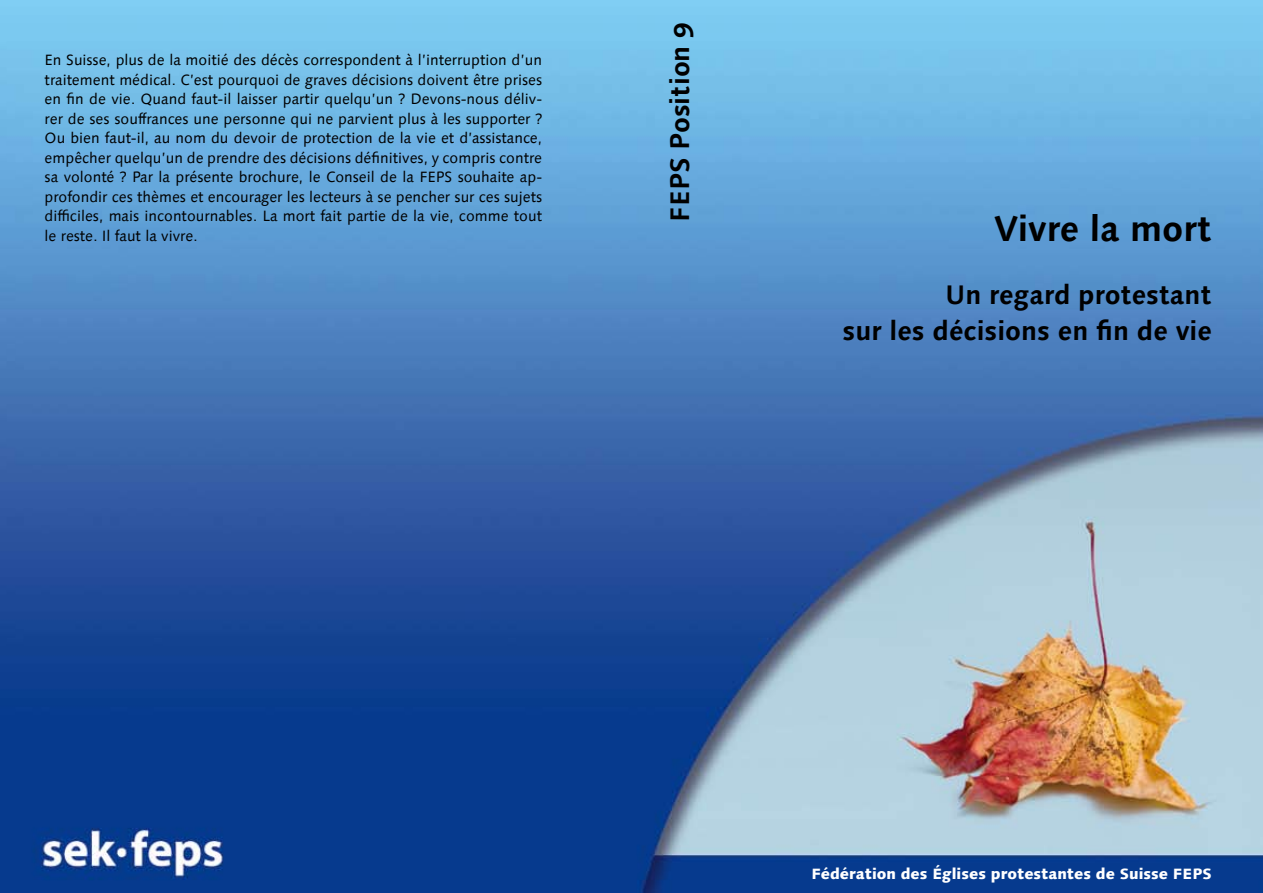
<style>
.page{position:relative;width:1263px;height:893px;background:#fff}
.page>*{position:absolute;margin:0;border:0;box-sizing:border-box;transform-origin:0 0}
.t1{font:700 36px "Linotype Syntax Os F";color:#000}
.t2{font:700 27px/36px "Linotype Syntax Os F";color:#000;text-align:right}
.t3{font:15px/19.5px "Linotype Syntax Os F";color:#000;text-align:justify}
.t4{font:800 15px "Linotype Syntax Os F";color:#fff}
</style>
<div class="page">
<img style="left:0;top:0;width:1263px;height:893px">
<p class="t3" style="left:45px;top:51px;width:499px">En Suisse, plus de la moitié des décès correspondent à l’interruption d’un traitement médical. C’est pourquoi de graves décisions doivent être prises en fin de vie. Quand faut-il laisser partir quelqu’un ? Devons-nous déliv&shy;rer de ses souffrances une personne qui ne parvient plus à les supporter ?<br>Ou bien faut-il, au nom du devoir de protection de la vie et d’assistance, empêcher quelqu’un de prendre des décisions définitives, y compris contre sa volonté ? Par la présente brochure, le Conseil de la FEPS souhaite ap&shy;profondir ces thèmes et encourager les lecteurs à se pencher sur ces sujets difficiles, mais incontour-nables. La mort fait partie de la vie, comme tout le reste. Il faut la vivre.</p>
<h2 class="t2" style="left:662px;top:221px;width:201px;rotate:-90deg">FEPS Position 9</h2>
<h1 class="t1" style="left:994px;top:206px;width:219px">Vivre la mort</h1>
<h2 class="t2" style="left:842px;top:276px;width:371px">Un regard protestant<br>sur les décisions en fin de vie</h2>
<p class="t4" style="left:811px;top:864px;width:402px">Fédération des Églises protestantes de Suisse FEPS</p>
</div>
